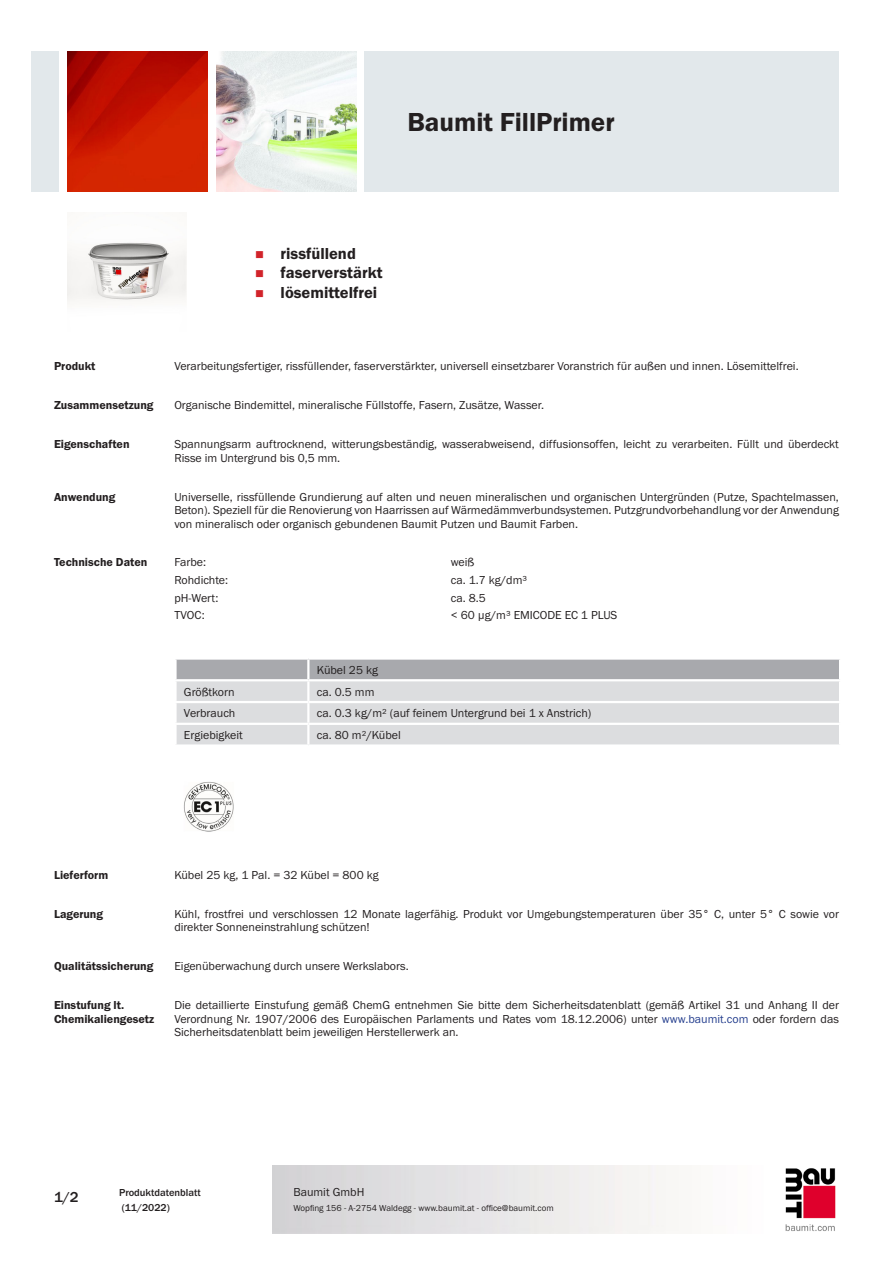
<style>
.page{position:relative;width:893px;height:1263px;background:#fff}
.page>*{position:absolute;margin:0;border:0;box-sizing:border-box;transform-origin:0 0}
.PDS_Produktname{font:27px "BM Franklin Gothic URW Dem";color:#231f20}
.t1{font:16.5px "BM Franklin Gothic URW Dem";color:#231f20}
.t2{font:500 15px "BM Franklin Gothic URW";color:#231f20}
.PDS_Standard{font:12px/13.5px "BM Franklin Gothic URW Boo";color:#231f20}
.PDS_Standard_linksbü{font:12px "BM Franklin Gothic URW Boo";color:#231f20}
.PDS_Header{font:12px/13.5px "BM Franklin Gothic URW Dem";color:#231f20}
.t3{font:500 10.5px/15px "BM Franklin Gothic URW";color:#231f20}
.t4{font:9px "BM Franklin Gothic URW Boo";color:#231f20}
.s1{color:#253f8e}
</style>
<div class="page">
<img style="left:785px;top:1168px;width:51px;height:63px">
<div style="left:32px;top:51px;width:27px;height:140px;background:#e2e8eb"></div>
<img style="left:68px;top:52px;width:140px;height:139px">
<img style="left:216px;top:51px;width:141px;height:140px">
<div style="left:365px;top:51px;width:474px;height:140px;background:#e2e8eb"></div>
<img style="left:67px;top:242px;width:120px;height:60px">
<svg style="left:175px;top:658px;width:665px;height:87px"></svg>
<hr style="left:308px;top:744px;width:533px;height:3px;background:#fff">
<img style="left:184px;top:782px;width:50px;height:50px">
<p class="PDS_Produktname" style="left:407px;top:106px;width:209px">Baumit FillPrimer</p>
<p class="t1" style="left:281px;top:243px;width:77px">rissfüllend</p>
<p class="t1" style="left:281px;top:263px;width:103px">faserverstärkt</p>
<p class="t1" style="left:281px;top:282px;width:98px">lösemittelfrei</p>
<p class="PDS_Header" style="left:54px;top:360px;width:43px">Produkt</p>
<p class="PDS_Standard" style="left:174px;top:360px;width:626px">Verarbeitungsfertiger, rissfüllender, faserverstärkter, universell einsetzbarer Voranstrich für außen und innen. Lösemittelfrei.</p>
<p class="PDS_Header" style="left:54px;top:399px;width:101px">Zusammensetzung</p>
<p class="PDS_Standard" style="left:174px;top:399px;width:371px">Organische Bindemittel, mineralische Füllstoffe, Fasern, Zusätze, Wasser.</p>
<p class="PDS_Header" style="left:54px;top:438px;width:77px">Eigenschaften</p>
<p class="PDS_Standard" style="left:174px;top:438px;width:666px">Spannungsarm auftrocknend, witterungsbeständig, wasserabweisend, diffusionsoffen, leicht zu verarbeiten. Füllt und überdeckt<br>Risse im Untergrund bis 0,5 mm.</p>
<p class="PDS_Header" style="left:54px;top:490px;width:63px">Anwendung</p>
<p class="PDS_Standard" style="left:174px;top:490px;width:666px;text-align:justify">Universelle, rissfüllende Grundierung auf alten und neuen mineralischen und organischen Untergründen (Putze, Spachtelmassen, Beton). Speziell für die Renovierung von Haarrissen auf Wärmedämmverbundsystemen. Putzgrundvorbehandlung vor der Anwendung von mineralisch oder organisch gebundenen Baumit Putzen und Baumit Farben.</p>
<p class="PDS_Header" style="left:54px;top:556px;width:95px">Technische Daten</p>
<p class="PDS_Standard_linksbü" style="left:174px;top:555px;width:33px">Farbe:</p>
<p class="PDS_Standard_linksbü" style="left:451px;top:555px;width:25px">weiß</p>
<p class="PDS_Standard_linksbü" style="left:174px;top:572px;width:55px">Rohdichte:</p>
<p class="PDS_Standard_linksbü" style="left:451px;top:572px;width:78px">ca. 1.7 kg/dm³</p>
<p class="PDS_Standard_linksbü" style="left:174px;top:590px;width:46px">pH-Wert:</p>
<p class="PDS_Standard_linksbü" style="left:451px;top:590px;width:37px">ca. 8.5</p>
<p class="PDS_Standard_linksbü" style="left:174px;top:607px;width:32px">TVOC:</p>
<p class="PDS_Standard_linksbü" style="left:451px;top:607px;width:168px">&lt; 60 µg/m³ EMICODE EC 1 PLUS</p>
<p class="PDS_Standard_linksbü" style="left:317px;top:662px;width:63px">Kübel 25 kg</p>
<p class="PDS_Standard_linksbü" style="left:184px;top:684px;width:52px">Größtkorn</p>
<p class="PDS_Standard_linksbü" style="left:317px;top:684px;width:59px">ca. 0.5 mm</p>
<p class="PDS_Standard_linksbü" style="left:184px;top:706px;width:53px">Verbrauch</p>
<p class="PDS_Standard_linksbü" style="left:317px;top:706px;width:276px">ca. 0.3 kg/m² (auf feinem Untergrund bei 1 x Anstrich)</p>
<p class="PDS_Standard_linksbü" style="left:184px;top:728px;width:60px">Ergiebigkeit</p>
<p class="PDS_Standard_linksbü" style="left:317px;top:728px;width:85px">ca. 80 m²/Kübel</p>
<p class="PDS_Header" style="left:54px;top:868px;width:56px">Lieferform</p>
<p class="PDS_Standard" style="left:174px;top:868px;width:206px">Kübel 25 kg, 1 Pal. = 32 Kübel = 800 kg</p>
<p class="PDS_Header" style="left:54px;top:907px;width:51px">Lagerung</p>
<p class="PDS_Standard" style="left:174px;top:907px;width:666px">Kühl, frostfrei und verschlossen 12 Monate lagerfähig. Produkt vor Umgebungstemperaturen über 35° C, unter 5° C sowie vor direkter Sonneneinstrahlung schützen!</p>
<p class="PDS_Header" style="left:54px;top:960px;width:101px">Qualitätssicherung</p>
<p class="PDS_Standard" style="left:174px;top:960px;width:236px">Eigenüberwachung durch unsere Werkslabors.</p>
<p class="PDS_Header" style="left:54px;top:999px;width:102px">Einstufung lt.<br>Chemikaliengesetz</p>
<p class="PDS_Standard" style="left:174px;top:999px;width:666px;text-align:justify">Die detaillierte Einstufung gemäß ChemG entnehmen Sie bitte dem Sicherheitsdatenblatt (gemäß Artikel 31 und Anhang II der Verordnung Nr. 1907/2006 des Europäischen Parlaments und Rates vom 18.12.2006) unter <span class="s1">www.baumit.com</span> oder fordern das Sicherheitsdatenblatt beim jeweiligen Herstellerwerk an.</p>
<p class="t2" style="left:54px;top:1188px;width:26px">1/2</p>
<p class="t3" style="left:119px;top:1185px;width:83px">Produktdatenblatt (11/2022)</p>
<p class="PDS_Standard" style="left:293px;top:1185px;width:73px">Baumit GmbH</p>
<p class="t4" style="left:293px;top:1202px;width:262px">Wopfing 156 - A-2754 Waldegg - www.baumit.at - office@baumit.com</p>
</div>
